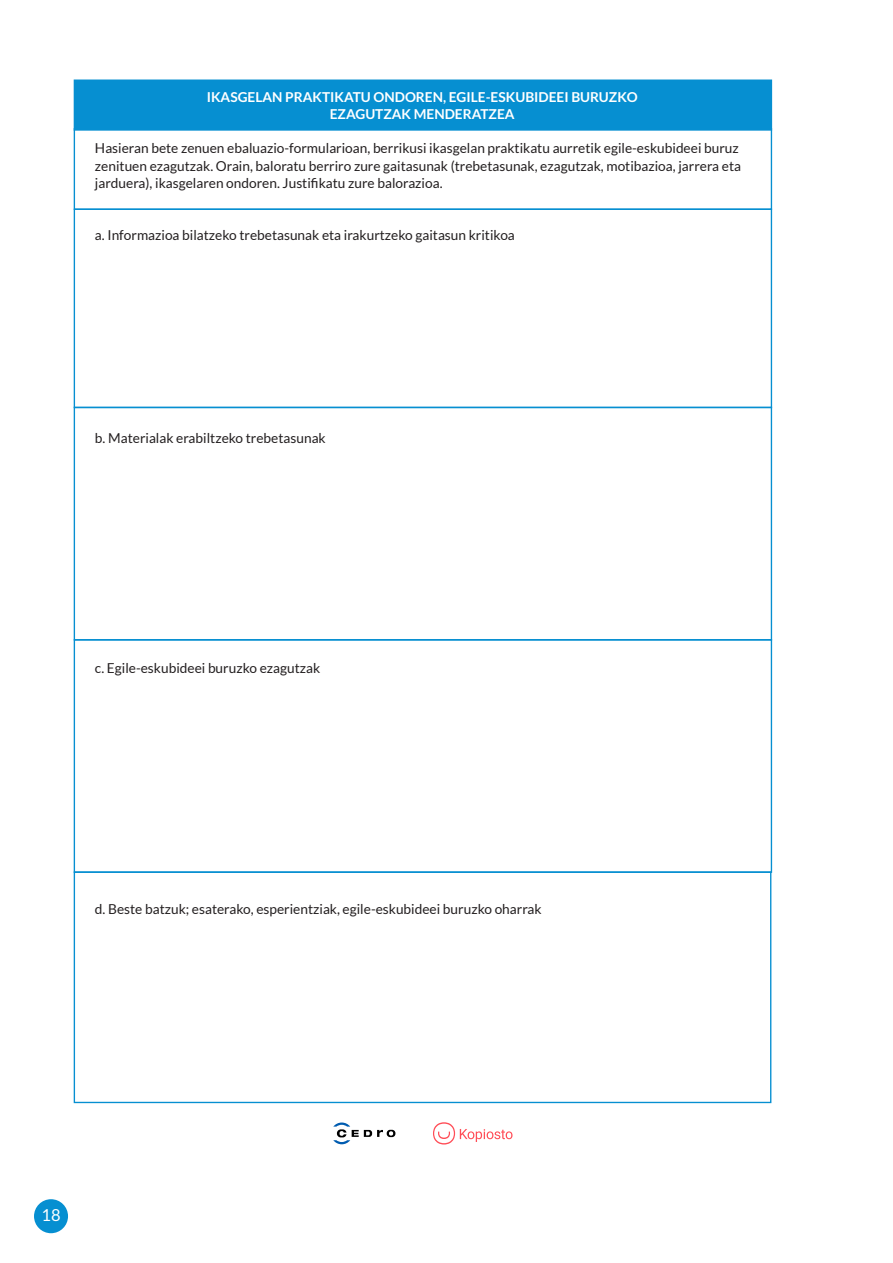
<style>
.page{position:relative;width:893px;height:1263px;background:#fff}
.page>*{position:absolute;margin:0;border:0;box-sizing:border-box;transform-origin:0 0}
.t1{font:16.5px "Lato";color:#fff}
.t2{font:13.65px/17.9px "Lato";color:#231f20}
.t3{font:700 13.65px/16.4px "Lato";color:#fff;text-align:center}
</style>
<div class="page">
<div style="left:34px;top:1199px;width:34px;height:34px;background:#068fd1;border-radius:50%"></div>
<div style="left:74px;top:209px;width:698px;height:199px;border:1px solid #068fd1"></div>
<div style="left:74px;top:871px;width:697px;height:232px;border:1px solid #068fd1"></div>
<svg style="left:433px;top:1122px;width:79px;height:22px"></svg>
<svg style="left:333px;top:1122px;width:62px;height:22px"></svg>
<div style="left:74px;top:80px;width:697px;height:50px;background:#068fd1"></div>
<div style="left:74px;top:80px;width:698px;height:51px;border:1px solid #068fd1"></div>
<p class="t3" style="left:207px;top:89px;width:432px">IKASGELAN PRAKTIKATU ONDOREN, EGILE-ESKUBIDEEI BURUZKO<br>EZAGUTZAK MENDERATZEA</p>
<p class="t2" style="left:95px;top:139px;width:648px">Hasieran bete zenuen ebaluazio-formularioan, berrikusi ikasgelan praktikatu aurretik egile-eskubideei buruz zenituen ezagutzak. Orain, baloratu berriro zure gaitasunak (trebetasunak, ezagutzak, motibazioa, jarrera eta jarduera), ikasgelaren ondoren. Justifikatu zure balorazioa.</p>
<p class="t2" style="left:95px;top:226px;width:421px">a. Informazioa bilatzeko trebetasunak eta irakurtzeko gaitasun kritikoa</p>
<p class="t2" style="left:95px;top:429px;width:232px">b. Materialak erabiltzeko trebetasunak</p>
<p class="t2" style="left:95px;top:659px;width:227px">c. Egile-eskubideei buruzko ezagutzak</p>
<p class="t2" style="left:95px;top:900px;width:448px">d. Beste batzuk; esaterako, esperientziak, egile-eskubideei buruzko oharrak</p>
<p class="t1" style="left:41px;top:1206px;width:21px">18</p>
</div>
